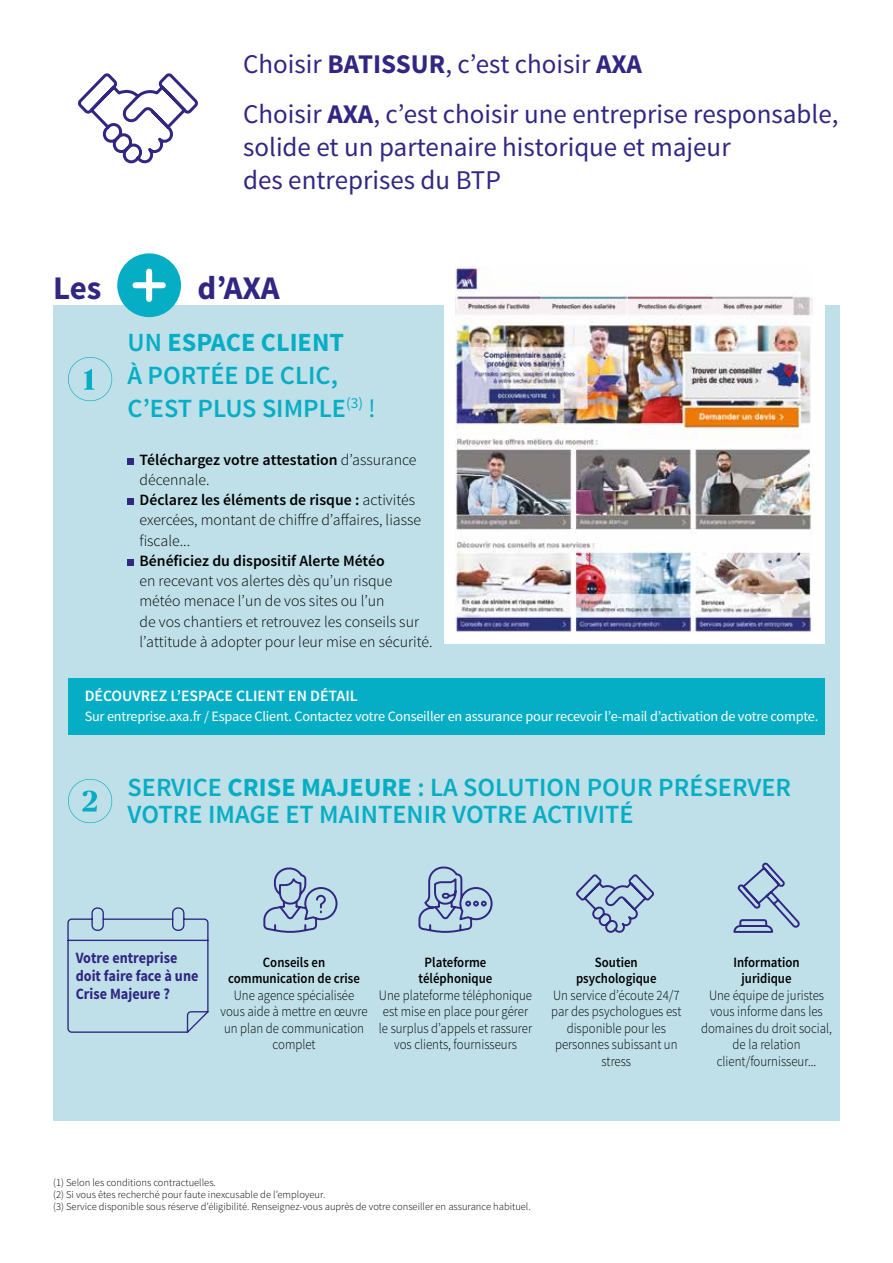
<style>
.page{position:relative;width:893px;height:1263px;background:#fff}
.page>*{position:absolute;margin:0;border:0;box-sizing:border-box;transform-origin:0 0}
.t1{font:700 33px "Source Sans Pro";letter-spacing:-.005em;color:#312783}
.t2{font:27px/49.9px "Source Sans Pro";color:#312783}
.t3{font:600 26.25px/33px "Source Sans Pro";color:#06aec5}
.t4{font:300 15.75px/20.2px "Source Sans Pro";color:#000}
.t5{font:700 15.75px/18px "Source Sans Pro";color:#312783;scale:.9 1}
.t6{font:600 15.75px "Source Sans Pro";color:#000}
.t7{font:600 15.75px "Source Sans Pro";color:#fff}
.t8{font:300 14.25px/16.5px "Source Sans Pro";color:#000;text-align:center;scale:.9 1}
.t9{font:14.25px "Source Sans Pro";letter-spacing:-.015em;color:#fff}
.t10{font:600 14.25px/16.5px "Source Sans Pro";color:#000;text-align:center;scale:.9 1}
.t11{font:300 10.5px/12px "Source Sans Pro";color:#000}
.s1{font-weight:700}
.s2{font-weight:400}
.s3{font-weight:600}
</style>
<div class="page">
<svg style="left:78px;top:73px;width:120px;height:91px"></svg>
<div style="left:53px;top:305px;width:787px;height:816px;background:#bfe0e9"></div>
<div style="left:117px;top:253px;width:64px;height:64px;background:#06aec5;border-radius:50%"></div>
<div style="left:146px;top:272px;width:6px;height:27px;background:#fff"></div>
<div style="left:135px;top:282px;width:28px;height:6px;background:#fff"></div>
<svg style="left:68px;top:357px;width:44px;height:44px"></svg>
<svg style="left:127px;top:458px;width:6px;height:6px"></svg>
<svg style="left:127px;top:499px;width:6px;height:6px"></svg>
<div style="left:127px;top:559px;width:6px;height:7px;background:#312783"></div>
<svg style="left:68px;top:779px;width:44px;height:44px"></svg>
<svg style="left:67px;top:907px;width:142px;height:126px"></svg>
<svg style="left:263px;top:867px;width:75px;height:66px"></svg>
<svg style="left:418px;top:866px;width:75px;height:67px"></svg>
<svg style="left:576px;top:874px;width:78px;height:59px"></svg>
<svg style="left:733px;top:862px;width:67px;height:71px"></svg>
<div style="left:68px;top:679px;width:756px;height:56px;background:#06aec5"></div>
<div style="left:444px;top:262px;width:380px;height:382px;background:#fff"></div>
<img style="left:456px;top:266px;width:357px;height:366px">
<h2 class="t2" style="left:243px;top:40px;width:597px">Choisir <span class="s1">BATISSUR</span>, c’est choisir <span class="s1">AXA<br></span>Choisir <span class="s1">AXA</span>, c’est choisir une entreprise responsable,</h2>
<h2 class="t2" style="left:243px;top:131px;width:489px;line-height:33px">solide et un partenaire historique et majeur des entreprises du BTP</h2>
<h1 class="t1" style="left:53px;top:267px;width:50px">Les</h1>
<h1 class="t1" style="left:198px;top:267px;width:84px">d’AXA</h1>
<h3 class="t3" style="left:128px;top:326px;width:250px">UN <span class="s1">ESPACE CLIENT<br></span>À PORTÉE DE CLIC,<br>C’EST PLUS SIMPLE<sup>(3)</sup> <span class="s2">!</span></h3>
<p class="t4" style="left:140px;top:449px;width:283px"><span class="s3">Téléchargez votre attestation</span> d’assurance décennale.<br><span class="s3">Déclarez les éléments de risque :</span> activités exercées, montant de chiffre d’affaires, liasse fiscale...</p>
<p class="t6" style="left:140px;top:551px;width:247px">Bénéficiez du dispositif Alerte Météo</p>
<p class="t4" style="left:140px;top:571px;width:294px">en recevant vos alertes dès qu’un risque météo menace l’un de vos sites ou l’un<br>de vos chantiers et retrouvez les conseils sur l’attitude à adopter pour leur mise en sécurité.</p>
<p class="t7" style="left:85px;top:686px;width:274px">DÉCOUVREZ L’ESPACE CLIENT EN DÉTAIL</p>
<p class="t9" style="left:85px;top:707px;width:735px">Sur entreprise.axa.fr / Espace Client. Contactez votre Conseiller en assurance pour recevoir l’e-mail d’activation de votre compte.</p>
<h3 class="t3" style="left:128px;top:774px;width:665px;line-height:27px">SERVICE <span class="s1">CRISE MAJEURE</span> : LA SOLUTION POUR PRÉSERVER<br>VOTRE IMAGE ET MAINTENIR VOTRE ACTIVITÉ</h3>
<p class="t5" style="left:76px;top:949px;width:138px">Votre entreprise doit faire face à une<br>Crise Majeure ?</p>
<p class="t10" style="left:228px;top:954px;width:148px">Conseils en communication de crise</p>
<p class="t8" style="left:221px;top:987px;width:165px">Une agence spécialisée vous aide à mettre en œuvre un plan de communication complet</p>
<p class="t10" style="left:419px;top:954px;width:83px">Plateforme téléphonique</p>
<p class="t8" style="left:379px;top:987px;width:172px">Une plateforme téléphonique est mise en place pour gérer le surplus d’appels et rassurer vos clients, fournisseurs</p>
<p class="t10" style="left:576px;top:954px;width:91px">Soutien psychologique</p>
<p class="t8" style="left:551px;top:987px;width:146px">Un service d’écoute 24/7 par des psychologues est disponible pour les personnes subissant un stress</p>
<p class="t10" style="left:733px;top:954px;width:75px">Information juridique</p>
<p class="t8" style="left:701px;top:987px;width:147px">Une équipe de juristes vous informe dans les domaines du droit social, de la relation client/fournisseur...</p>
<p class="t11" style="left:53px;top:1177px;width:479px">(1) Selon les conditions contractuelles.<br>(2) Si vous êtes recherché pour faute inexcusable de l’employeur.<br>(3) Service disponible sous réserve d’éligibilité. Renseignez-vous auprès de votre conseiller en assurance habituel.</p>
</div>
